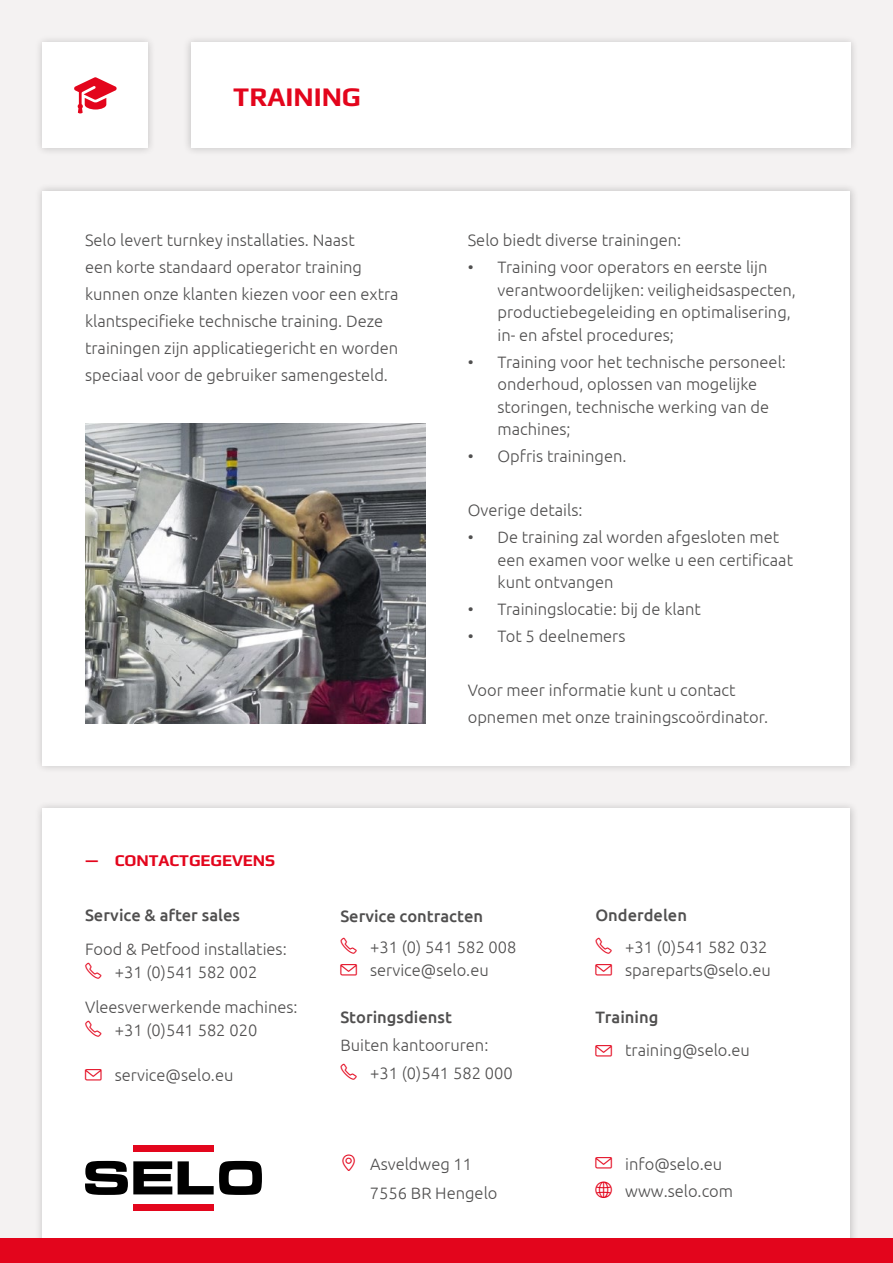
<style>
.page{position:relative;width:893px;height:1263px;background:#f4f2f2}
.page>*{position:absolute;margin:0;border:0;box-sizing:border-box;transform-origin:0 0}
.t1{font:700 27px "Play";color:#e3051c}
.t2{font:300 16.5px/22.5px "Ubuntu";color:#504f4f}
.t3{font:500 16.5px "Ubuntu";color:#504f4f}
.t4{font:700 16.5px "Play";letter-spacing:-.005em;color:#e3051c}
</style>
<div class="page">
<div style="left:34px;top:34px;width:122px;height:122px;background:#000;opacity:.2"></div>
<div style="left:43px;top:43px;width:105px;height:105px;background:#fff"></div>
<div style="left:34px;top:183px;width:825px;height:591px;background:#000;opacity:.2"></div>
<div style="left:43px;top:191px;width:807px;height:575px;background:#fff"></div>
<img style="left:85px;top:424px;width:340px;height:299px">
<div style="left:182px;top:34px;width:676px;height:122px;background:#000;opacity:.2"></div>
<div style="left:191px;top:43px;width:659px;height:105px;background:#fff"></div>
<svg style="left:74px;top:77px;width:43px;height:36px"></svg>
<div style="left:34px;top:800px;width:825px;height:463px;background:#000;opacity:.2"></div>
<div style="left:43px;top:808px;width:807px;height:455px;background:#fff"></div>
<div style="left:0;top:1238px;width:893px;height:25px;background:#e3051c"></div>
<svg style="left:85px;top:1161px;width:87px;height:34px"></svg>
<div style="left:133px;top:1146px;width:81px;height:6px;background:#e3061d"></div>
<div style="left:133px;top:1204px;width:81px;height:6px;background:#e3061d"></div>
<svg style="left:178px;top:1161px;width:84px;height:34px"></svg>
<h1 class="t1" style="left:233px;top:81px;width:129px">TRAINING</h1>
<p class="t2" style="left:85px;top:226px;width:315px;line-height:27px">Selo levert turnkey installaties. Naast<br>een korte standaard operator training kunnen onze klanten kiezen voor een extra klantspecifieke technische training. Deze trainingen zijn applicatiegericht en worden speciaal voor de gebruiker samengesteld.</p>
<p class="t2" style="left:468px;top:228px;width:215px">Selo biedt diverse trainingen:</p>
<p class="t2" style="left:497px;top:255px;width:300px;text-indent:-30px">• Training voor operators en eerste lijn verantwoordelijken: veiligheidsaspecten, productiebegeleiding en optimalisering, in- en afstel procedures;</p>
<p class="t2" style="left:497px;top:350px;width:290px;text-indent:-30px">• Training voor het technische personeel: onderhoud, oplossen van mogelijke storingen, technische werking van de machines;</p>
<p class="t2" style="left:468px;top:444px;width:160px">• Opfris trainingen.</p>
<p class="t2" style="left:468px;top:499px;width:116px">Overige details:</p>
<p class="t2" style="left:497px;top:525px;width:297px;text-indent:-30px">• De training zal worden afgesloten met een examen voor welke u een certificaat kunt ontvangen</p>
<p class="t2" style="left:468px;top:598px;width:235px">• Trainingslocatie: bij de klant</p>
<p class="t2" style="left:468px;top:624px;width:159px">• Tot 5 deelnemers</p>
<p class="t2" style="left:468px;top:676px;width:302px;line-height:27px">Voor meer informatie kunt u contact opnemen met onze trainingscoördinator.</p>
<p class="t4" style="left:85px;top:851px;width:192px">— CONTACTGEGEVENS</p>
<p class="t3" style="left:85px;top:905px;width:156px">Service &amp; after sales</p>
<p class="t2" style="left:85px;top:938px;width:203px;text-align:center">Food &amp; Petfood installaties: +31 (0)541 582 002</p>
<p class="t2" style="left:115px;top:996px;width:184px;text-indent:-30px">Vleesverwerkende machines: +31 (0)541 582 020</p>
<p class="t2" style="left:115px;top:1063px;width:120px">service@selo.eu</p>
<p class="t3" style="left:340px;top:905px;width:144px">Service contracten</p>
<p class="t2" style="left:370px;top:936px;width:148px">+31 (0) 541 582 008 service@selo.eu</p>
<p class="t3" style="left:340px;top:1007px;width:113px">Storingsdienst</p>
<p class="t2" style="left:370px;top:1031px;width:144px;line-height:28.2px;text-indent:-30px">Buiten kantooruren: +31 (0)541 582 000</p>
<p class="t3" style="left:595px;top:905px;width:93px">Onderdelen</p>
<p class="t2" style="left:625px;top:935px;width:147px">+31 (0)541 582 032 spareparts@selo.eu</p>
<p class="t3" style="left:595px;top:1006px;width:65px">Training</p>
<p class="t2" style="left:625px;top:1039px;width:126px">training@selo.eu</p>
<p class="t2" style="left:370px;top:1150px;width:129px;line-height:28.8px">Asveldweg 11<br>7556 BR Hengelo</p>
<p class="t2" style="left:625px;top:1150px;width:109px;line-height:27px">info@selo.eu www.selo.com</p>
</div>
